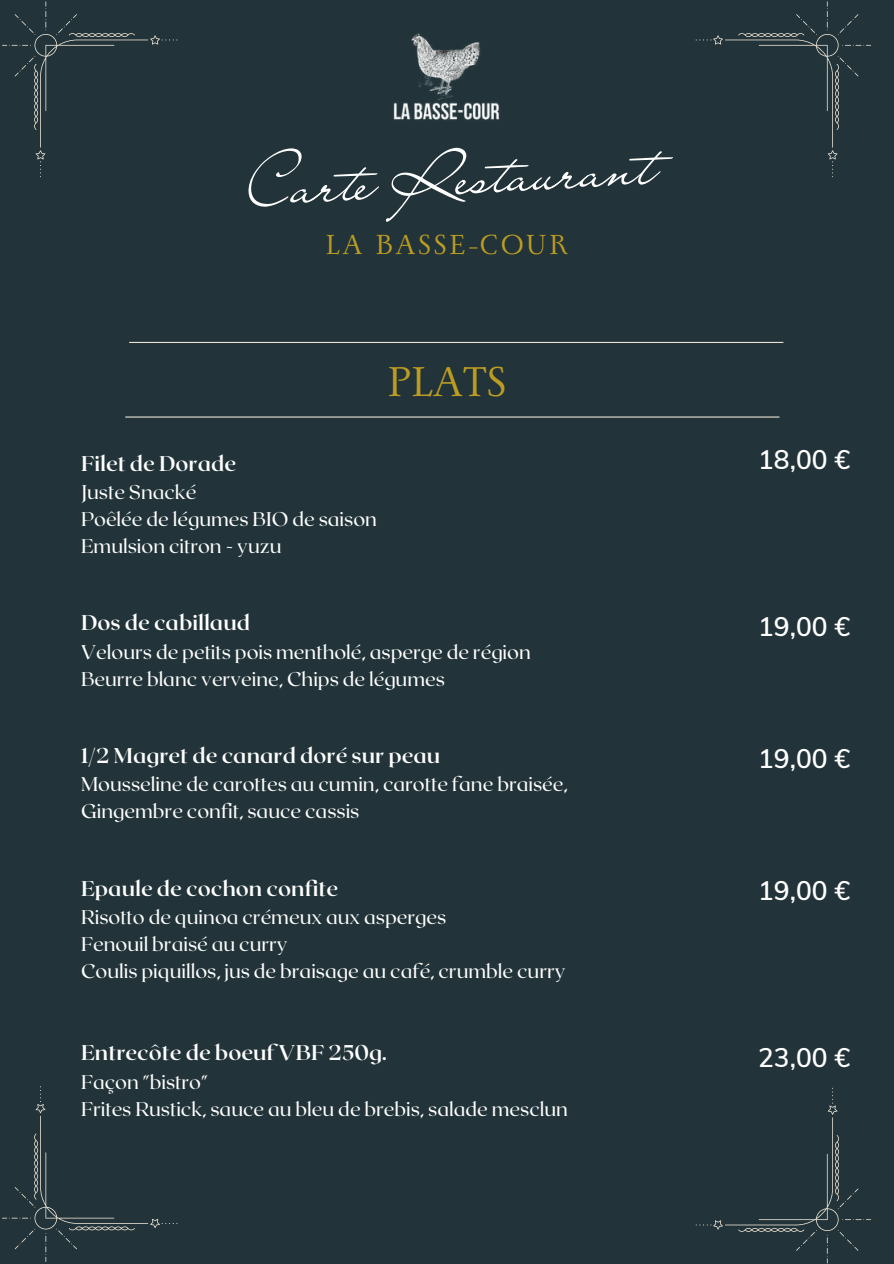
<style>
.page{position:relative;width:894px;height:1264px;background:#fff}
.page>*{position:absolute;margin:0;border:0;box-sizing:border-box;transform-origin:0 0}
.t1{font:61.8px "Liana";color:#fff}
.t2{font:46.35px "Monterchi Serif";color:#bc9c22}
.t3{font:30.6px "Monterchi Serif";letter-spacing:.09em;color:#bc9c22}
.t4{font:600 26.25px "Muli";color:#fff}
.t5{font:700 21.3px "Roxborough CF";color:#fff}
.t6{font:19.8px/27px "Roxborough CF";color:#fff}
</style>
<div class="page">
<div style="left:0;top:0;width:893px;height:1263px;background:#223439"></div>
<img style="left:393px;top:33px;width:107px;height:88px">
<svg style="left:2px;top:2px;width:175px;height:175px"></svg>
<svg style="left:2px;top:1086px;width:175px;height:175px"></svg>
<svg style="left:695px;top:1087px;width:175px;height:176px"></svg>
<svg style="left:695px;top:2px;width:175px;height:175px"></svg>
<hr style="left:125px;top:416px;width:654px;height:1px;background:#eae1d4">
<hr style="left:129px;top:342px;width:654px;height:1px;background:#eae1d4">
<h1 class="t1" style="left:245px;top:146px;width:412px;rotate:-3deg">Carte Restaurant</h1>
<h3 class="t3" style="left:325px;top:230px;width:244px">LA BASSE-COUR</h3>
<h2 class="t2" style="left:387px;top:359px;width:120px">PLATS</h2>
<p class="t5" style="left:81px;top:449px;width:157px">Filet de Dorade</p>
<p class="t6" style="left:81px;top:477px;width:297px">Juste Snacké<br>Poêlée de légumes BIO de saison<br>Emulsion citron - yuzu</p>
<p class="t5" style="left:81px;top:609px;width:170px">Dos de cabillaud</p>
<p class="t6" style="left:81px;top:637px;width:451px">Velours de petits pois mentholé, asperge de région<br>Beurre blanc verveine, Chips de légumes</p>
<p class="t5" style="left:81px;top:742px;width:360px">1/2 Magret de canard doré sur peau</p>
<p class="t6" style="left:81px;top:770px;width:488px">Mousseline de carottes au cumin, carotte fane braisée,<br>Gingembre confit, sauce cassis</p>
<p class="t5" style="left:81px;top:874px;width:259px">Epaule de cochon confite</p>
<p class="t6" style="left:81px;top:902px;width:486px">Risotto de quinoa crémeux aux asperges<br>Fenouil braisé au curry<br>Coulis piquillos, jus de braisage au café, crumble curry</p>
<p class="t5" style="left:81px;top:1039px;width:307px">Entrecôte de boeuf VBF 250g.</p>
<p class="t6" style="left:81px;top:1067px;width:488px">Façon "bistro"<br>Frites Rustick, sauce au bleu de brebis, salade mesclun</p>
<h3 class="t4" style="left:758px;top:442px;width:94px">18,00 €</h3>
<h3 class="t4" style="left:758px;top:609px;width:94px">19,00 €</h3>
<h3 class="t4" style="left:758px;top:741px;width:94px">19,00 €</h3>
<h3 class="t4" style="left:758px;top:873px;width:94px">19,00 €</h3>
<h3 class="t4" style="left:758px;top:1040px;width:94px">23,00 €</h3>
</div>
